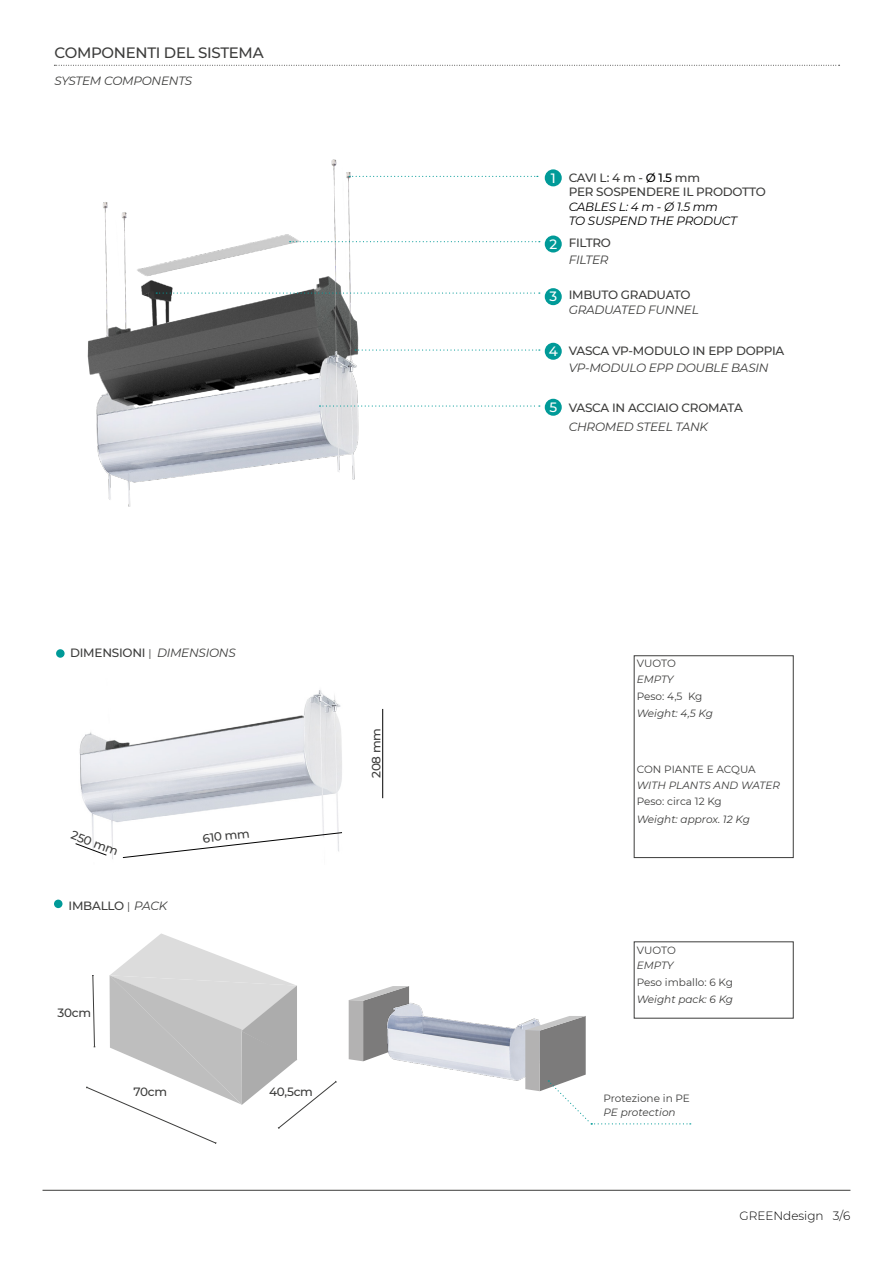
<style>
.page{position:relative;width:893px;height:1263px;background:#fff}
.page>*{position:absolute;margin:0;border:0;box-sizing:border-box;transform-origin:0 0}
.t1{font:500 15px "Montserrat";letter-spacing:-.02em;color:#3c3c3b}
.t2{font:500 13.5px "Montserrat";color:#fff}
.t3{font:500 12px/14.4px "Montserrat";letter-spacing:-.02em;color:#3c3c3b}
.t4{font:italic 12px "Montserrat";letter-spacing:-.02em;color:#3c3c3b}
.t5{font:italic 12px/14.4px "Montserrat";letter-spacing:-.02em;color:#000}
.t6{font:300 12px "Montserrat";color:#000}
.t7{font:italic 10.5px "Montserrat";color:#3c3c3b}
.t8{font:10.5px "Montserrat";color:#3c3c3b}
.s1{font-weight:400;font-size:10.5px}
.s2{font-weight:400;font-style:italic}
.s3{color:#000}
</style>
<div class="page">
<hr style="left:43px;top:1190px;width:807px;height:1px;background:#3c3c3b">
<img style="left:79px;top:690px;width:263px;height:169px">
<svg style="left:122px;top:832px;width:220px;height:26px"></svg>
<svg style="left:75px;top:843px;width:32px;height:13px"></svg>
<hr style="left:382px;top:709px;width:1px;height:89px;background:#000">
<div style="left:545px;top:169px;width:17px;height:17px;background:#009a98;border-radius:50%"></div>
<div style="left:545px;top:235px;width:17px;height:18px;background:#009a98;border-radius:50%"></div>
<div style="left:545px;top:288px;width:17px;height:17px;background:#009a98;border-radius:50%"></div>
<div style="left:545px;top:343px;width:17px;height:17px;background:#009a98;border-radius:50%"></div>
<div style="left:545px;top:399px;width:17px;height:17px;background:#009a98;border-radius:50%"></div>
<img style="left:87px;top:159px;width:281px;height:348px">
<svg style="left:319px;top:405px;width:221px;height:2px"></svg>
<svg style="left:349px;top:176px;width:189px;height:1px"></svg>
<svg style="left:355px;top:349px;width:185px;height:2px"></svg>
<svg style="left:156px;top:292px;width:384px;height:2px"></svg>
<svg style="left:290px;top:241px;width:250px;height:1px"></svg>
<svg style="left:54px;top:65px;width:786px;height:1px"></svg>
<div style="left:56px;top:649px;width:9px;height:9px;background:#009a98;border-radius:50%"></div>
<div style="left:634px;top:655px;width:159px;height:203px;border:1px solid #3c3c3b"></div>
<svg style="left:86px;top:933px;width:251px;height:211px"></svg>
<img style="left:403px;top:994px;width:122px;height:87px">
<div style="left:54px;top:899px;width:9px;height:9px;background:#009a98;border-radius:50%"></div>
<svg style="left:349px;top:986px;width:60px;height:75px;background:#abacae"></svg>
<svg style="left:525px;top:1016px;width:166px;height:108px"></svg>
<p class="t1" style="left:54px;top:42px;width:211px">COMPONENTI DEL SISTEMA</p>
<p class="t4" style="left:54px;top:73px;width:139px">SYSTEM COMPONENTS</p>
<p class="t3" style="left:70px;top:645px;width:167px">DIMENSIONI <span class="s1">|</span> <span class="s2">DIMENSIONS</span></p>
<p class="t3" style="left:74px;top:827px;width:51px;rotate:21deg">250 mm</p>
<p class="t3" style="left:202px;top:831px;width:49px;rotate:-6deg">610 mm</p>
<p class="t3" style="left:69px;top:898px;width:100px">IMBALLO <span class="s1">|</span> <span class="s2">PACK</span></p>
<p class="t3" style="left:57px;top:1005px;width:35px">30cm</p>
<p class="t3" style="left:133px;top:1084px;width:35px">70cm</p>
<p class="t3" style="left:269px;top:1084px;width:45px">40,5cm</p>
<p class="t3" style="left:369px;top:778px;width:51px;rotate:-90deg">208 mm</p>
<p class="t2" style="left:551px;top:168px;width:6px">1</p>
<p class="t3" style="left:569px;top:170px;width:199px">CAVI L: 4 m - <span class="s3">Ø 1.5</span> mm<br>PER SOSPENDERE IL PRODOTTO</p>
<p class="t5" style="left:569px;top:199px;width:170px">CABLES L: 4 m - Ø 1.5 mm<br>TO SUSPEND THE PRODUCT</p>
<p class="t2" style="left:549px;top:235px;width:9px">2</p>
<p class="t3" style="left:569px;top:235px;width:44px">FILTRO</p>
<p class="t4" style="left:569px;top:252px;width:41px">FILTER</p>
<p class="t2" style="left:549px;top:287px;width:9px">3</p>
<p class="t3" style="left:569px;top:287px;width:123px">IMBUTO GRADUATO</p>
<p class="t4" style="left:569px;top:302px;width:132px">GRADUATED FUNNEL</p>
<p class="t2" style="left:549px;top:342px;width:11px">4</p>
<p class="t3" style="left:569px;top:343px;width:217px">VASCA VP-MODULO IN EPP DOPPIA</p>
<p class="t4" style="left:569px;top:360px;width:201px">VP-MODULO EPP DOUBLE BASIN</p>
<p class="t2" style="left:549px;top:398px;width:9px">5</p>
<p class="t3" style="left:569px;top:400px;width:176px">VASCA IN ACCIAIO CROMATA</p>
<p class="t4" style="left:569px;top:418px;width:141px">CHROMED STEEL TANK</p>
<p class="t8" style="left:637px;top:656px;width:41px">VUOTO</p>
<p class="t7" style="left:637px;top:672px;width:38px">EMPTY</p>
<p class="t8" style="left:637px;top:689px;width:67px">Peso: 4,5 Kg</p>
<p class="t7" style="left:637px;top:706px;width:78px">Weight: 4,5 Kg</p>
<p class="t8" style="left:637px;top:762px;width:121px">CON PIANTE E ACQUA</p>
<p class="t7" style="left:637px;top:778px;width:145px">WITH PLANTS AND WATER</p>
<p class="t8" style="left:637px;top:794px;width:87px">Peso: circa 12 Kg</p>
<p class="t7" style="left:637px;top:812px;width:115px">Weight: approx. 12 Kg</p>
<p class="t8" style="left:637px;top:942px;width:41px">VUOTO</p>
<p class="t7" style="left:637px;top:958px;width:38px">EMPTY</p>
<p class="t8" style="left:637px;top:975px;width:98px">Peso imballo: 6 Kg</p>
<p class="t7" style="left:637px;top:992px;width:98px">Weight pack: 6 Kg</p>
<p class="t8" style="left:604px;top:1091px;width:88px">Protezione in PE</p>
<p class="t7" style="left:604px;top:1105px;width:74px">PE protection</p>
<p class="t6" style="left:739px;top:1207px;width:112px">GREENdesign 3/6</p>
</div>
